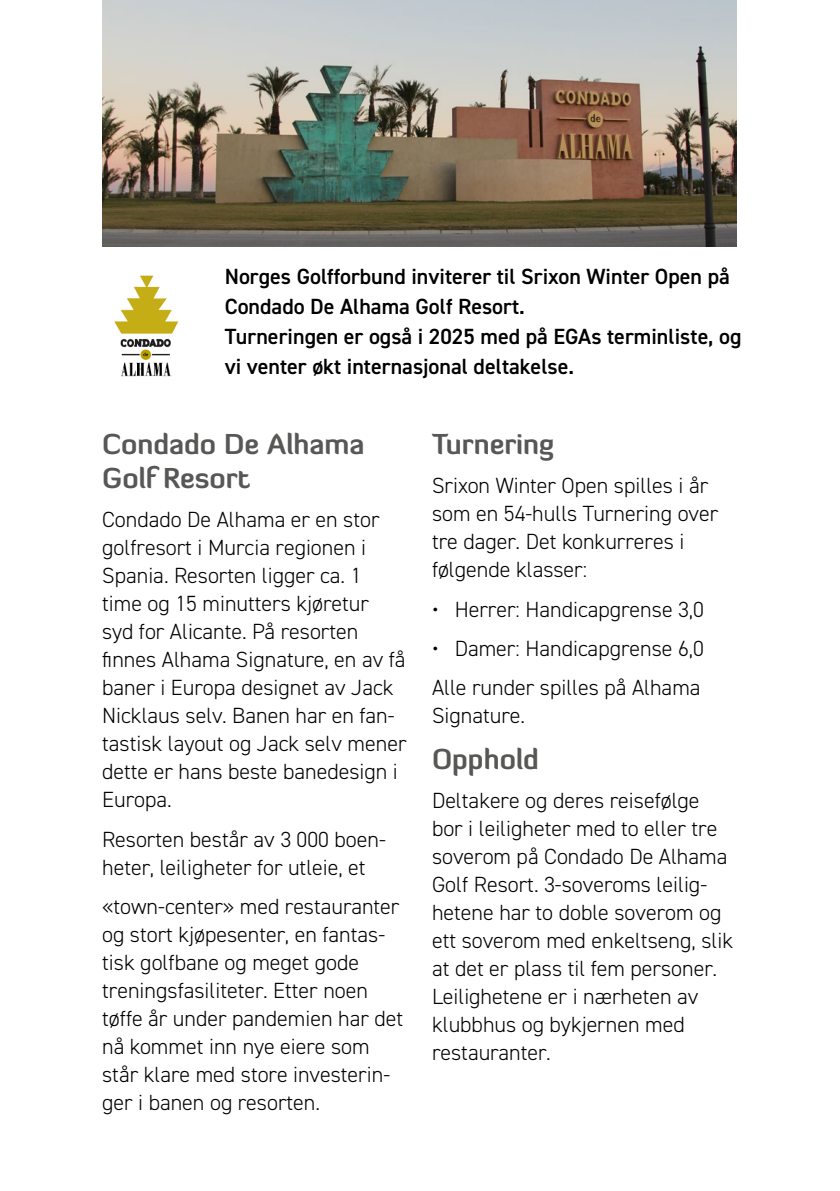
<style>
.page{position:relative;width:840px;height:1191px;background:#fff}
.page>*{position:absolute;margin:0;border:0;box-sizing:border-box;transform-origin:0 0}
.Subtittel{font:700 28px/34px "Diavlo";color:#575756}
.Brød{font:300 22px/28px "DIN2014";color:#000}
.INGRESS{font:600 22px/30px "DIN2014";color:#000}
</style>
<div class="page">
<img style="left:102px;top:0;width:633px;height:247px">
<img style="left:114px;top:275px;width:65px;height:102px">
<p class="INGRESS" style="left:225px;top:261px;width:518px">Norges Golfforbund inviterer til Srixon Winter Open på Condado De Alhama Golf Resort.<br>Turneringen er også i 2025 med på EGAs terminliste, og vi venter økt internasjonal deltakelse.</p>
<p class="Subtittel" style="left:102px;top:426px;width:263px">Condado De Alhama<br>Golf Resort</p>
<p class="Brød" style="left:102px;top:506px;width:306px">Condado De Alhama er en stor golfresort i Murcia regionen i<br>Spania. Resorten ligger ca. 1 time og 15 minutters kjøretur<br>syd for Alicante. På resorten finnes Alhama Signature, en av få baner i Europa designet av Jack<br>Nicklaus selv. Banen har en fan&shy;tastisk layout og Jack selv mener dette er hans beste banedesign i<br>Europa.</p>
<p class="Brød" style="left:102px;top:825px;width:285px">Resorten består av 3 000 boen&shy;heter, leiligheter for utleie, et</p>
<p class="Brød" style="left:102px;top:892px;width:302px">«town-center» med restauranter og stort kjøpesenter, en fantas&shy;tisk golfbane og meget gode treningsfasiliteter. Etter noen tøffe år under pandemien har det nå kommet inn nye eiere som står klare med store investerin&shy;ger i banen og resorten.</p>
<p class="Subtittel" style="left:432px;top:426px;width:123px">Turnering</p>
<p class="Brød" style="left:432px;top:472px;width:287px">Srixon Winter Open spilles i år som en 54-hulls Turnering over tre dager. Det konkurreres i følgende klasser:</p>
<p class="Brød" style="left:432px;top:595px;width:273px">• Herrer: Handicapgrense 3,0</p>
<p class="Brød" style="left:432px;top:634px;width:273px">• Damer: Handicapgrense 6,0</p>
<p class="Brød" style="left:432px;top:674px;width:270px">Alle runder spilles på Alhama<br>Signature.</p>
<p class="Subtittel" style="left:432px;top:741px;width:108px">Opphold</p>
<p class="Brød" style="left:432px;top:786px;width:302px">Deltakere og deres reisefølge bor i leiligheter med to eller tre soverom på Condado De Alhama<br>Golf Resort. 3-soveroms leilig&shy;hetene har to doble soverom og ett soverom med enkeltseng, slik at det er plass til fem personer.<br>Leilighetene er i nærheten av klubbhus og bykjernen med restauranter.</p>
</div>
